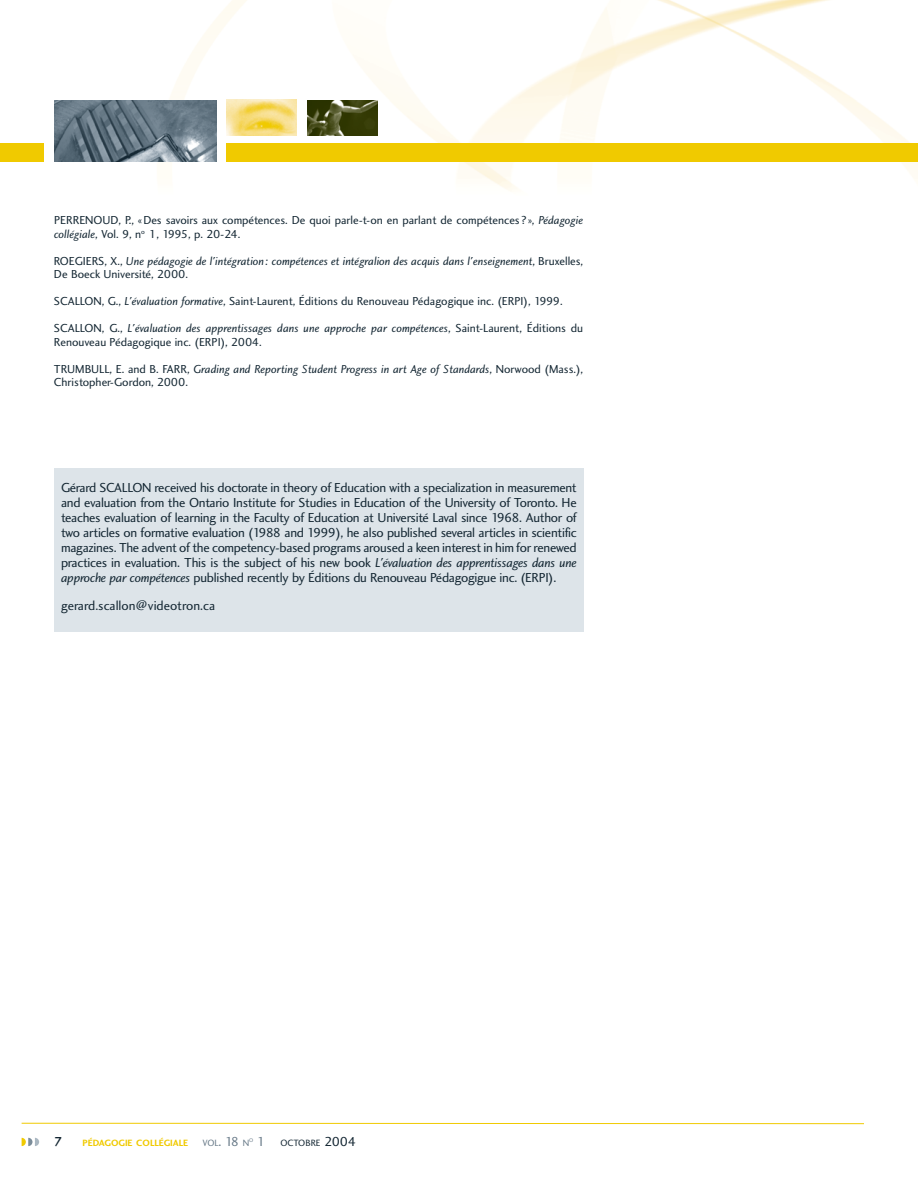
<style>
.page{position:relative;width:918px;height:1188px;background:#fff}
.page>*{position:absolute;margin:0;border:0;box-sizing:border-box;transform-origin:0 0}
.t1{font:13.5px/15px "Charlotte Sans Book Plain";letter-spacing:-.02em;color:#142733;text-align:justify}
.t2{font:13.5px "Charlotte Sans Book Plain";color:#142733}
.t3{font:13.5px "Charlotte Sans Medium Plain";color:#142733}
.t4{font:12px/13.5px "Charlotte Sans Book Plain";color:#142733}
.t5{font:12px "Charlotte Sans Book Italic Plain";color:#142733}
.t6{font:9.45px "Charlotte Sans Bold Plain";color:#f0ca00}
.t7{font:9.45px "Charlotte Sans Book Plain";color:#142733}
.t8{font:9.45px "Charlotte Sans Book Plain";color:#687a88}
.t9{font:5.55px "Charlotte Sans Book Plain";color:#687a88}
.s1{font-family:"Charlotte Sans Book Italic Plain"}
.s2{font-family:"Charlotte Sans Book Plain"}
.s3{font-size:13.5px}
.s4{font-size:13.5px;color:#687a88}
</style>
<div class="page">
<svg style="left:22px;top:1138px;width:17px;height:8px"></svg>
<img style="left:0;top:0;width:918px;height:191px">
<hr style="left:22px;top:1123px;width:842px;height:1px;background:#f0ca00">
<img style="left:55px;top:101px;width:162px;height:61px">
<img style="left:307px;top:101px;width:71px;height:35px">
<img style="left:227px;top:100px;width:70px;height:36px">
<div style="left:227px;top:144px;width:691px;height:18px;background:#f0ca00"></div>
<div style="left:0;top:144px;width:43px;height:18px;background:#f0ca00"></div>
<div style="left:54px;top:468px;width:530px;height:164px;background:#dde4e9"></div>
<p class="t4" style="left:54px;top:214px;width:531px">PERRENOUD, P., « Des savoirs aux compétences. De quoi parle-t-on en parlant de compétences ? », <span class="s1">Pédagogie collégiale</span>, Vol. 9, n<sup>o</sup> 1, 1995, p. 20-24.</p>
<p class="t5" style="left:54px;top:256px;width:531px"><span class="s2">ROEGIERS, X.,</span> Une pédagogie de l'intégration : compétences et intégra lion des acquis dans l'enseignement<span class="s2">, Bruxelles,</span></p>
<p class="t4" style="left:54px;top:268px;width:136px">De Boeck Univer sité, 2000.</p>
<p class="t4" style="left:54px;top:295px;width:510px">SCALLON, G., <span class="s1">L'évaluation formative</span>, Saint-Laurent, Éditions du Re nouveau Pédagogique inc. (ERPI), 1999.</p>
<p class="t5" style="left:54px;top:323px;width:531px"><span class="s2">SCALLON, G.,</span> L'évaluation des apprentissages dans une approche par compétences<span class="s2">, Saint-Laurent, Éditions du</span></p>
<p class="t4" style="left:54px;top:336px;width:209px">Renouveau Pédagogi que inc. (ERPI), 2004.</p>
<p class="t5" style="left:54px;top:364px;width:531px"><span class="s2">TRUMBULL, E. and B. FARR,</span> Grading and Reporting Student Progress in art Age of Standards<span class="s2">, Norwood (Mass.),</span></p>
<p class="t4" style="left:54px;top:376px;width:136px">Christopher-Gordon, 2000.</p>
<p class="t1" style="left:61px;top:481px;width:517px">Gérard SCALLON received his doctorate in theory of Education with a specialization in measurement and evaluation from the Ontario Institute for Studies in Education of the University of Toronto. He teaches evaluation of learning in the Faculty of Education at Université Laval since 1968. Author of two articles on formative evaluation (1988 and 1999), he also published several articles in scientific magazines. The advent of the competency-based programs aroused a keen interest in him for renewed practices in evaluation. This is the subject of his new book <span class="s1">L'évaluation des ap prentissages dans une approche par compétences</span> published recently by Éditions du Renouveau Pédagogigue inc. (ERPI).</p>
<p class="t2" style="left:61px;top:601px;width:156px">gerard.scallon@videotron.ca</p>
<p class="t3" style="left:54px;top:1137px;width:10px">7</p>
<p class="t6" style="left:82px;top:1140px;width:107px">PÉDAGOGIE COLLÉGIALE</p>
<p class="t8" style="left:202px;top:1140px;width:48px">VOL<span class="s3">. 18</span> N</p>
<p class="t9" style="left:249px;top:1138px;width:6px">O</p>
<p class="t7" style="left:257px;top:1140px;width:100px"><span class="s4">1</span> OCTOBRE <span class="s3">2004</span></p>
</div>
